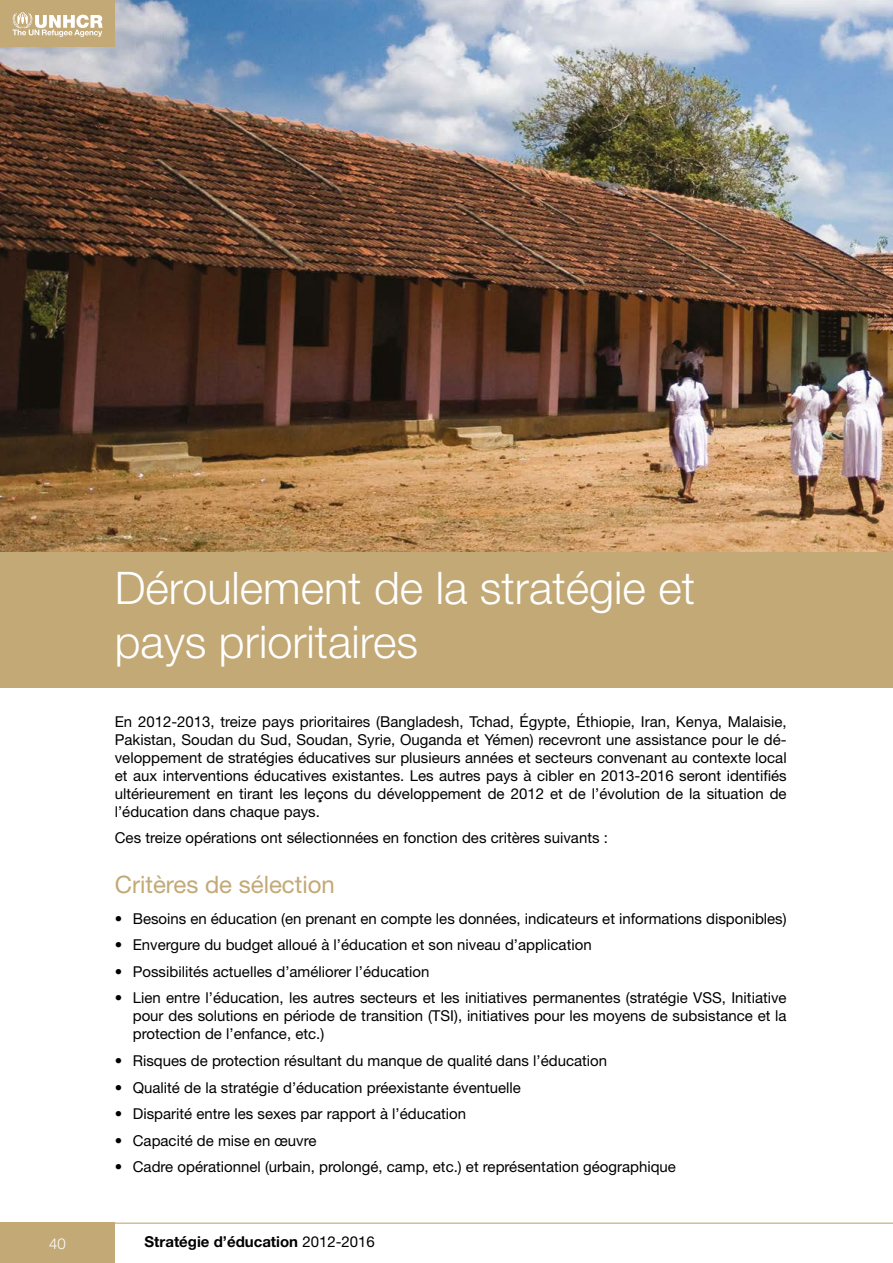
<style>
.page{position:relative;width:893px;height:1263px;background:#fff}
.page>*{position:absolute;margin:0;border:0;box-sizing:border-box;transform-origin:0 0}
.t1{font:300 45px/54px "Helvetica Neue CE";color:#fff}
.t2{font:24px "Helvetica Neue CE";color:#c2a976}
.t3{font:15px/18px "Helvetica Neue CE";color:#000;text-align:justify}
.t4{font:700 15px "Helvetica Neue CE";color:#000}
.t5{font:300 15px "Helvetica Neue CE";color:#fff}
.s1{font-weight:400}
</style>
<div class="page">
<img style="left:0;top:0;width:893px;height:552px">
<div style="left:0;top:552px;width:893px;height:136px;background:#c2a976"></div>
<div style="left:0;top:1222px;width:115px;height:41px;background:#c2a976"></div>
<div style="left:0;top:0;width:115px;height:47px;background:#c2a976"></div>
<svg style="left:12px;top:12px;width:91px;height:25px"></svg>
<hr style="left:115px;top:1222px;width:778px;height:2px;background:#c2a976">
<h1 class="t1" style="left:115px;top:561px;width:582px">Déroulement de la stratégie et pays prioritaires</h1>
<p class="t3" style="left:115px;top:712px;width:673px">En 2012-2013, treize pays prioritaires (Bangladesh, Tchad, Égypte, Éthiopie, Iran, Kenya, Malaisie, Pakistan, Soudan du Sud, Soudan, Syrie, Ouganda et Yémen) recevront une assistance pour le dé&shy;veloppement de stratégies éducatives sur plusieurs années et secteurs convenant au contexte local et aux interventions éducatives existantes. Les autres pays à cibler en 2013-2016 seront identifiés ultérieurement en tirant les leçons du développement de 2012 et de l’évolution de la situation de l’éducation dans chaque pays.</p>
<p class="t3" style="left:115px;top:829px;width:495px">Ces treize opérations ont sélectionnées en fonction des critères suivants :</p>
<h2 class="t2" style="left:115px;top:870px;width:222px">Critères de sélection</h2>
<p class="t3" style="left:115px;top:910px;width:673px">• Besoins en éducation (en prenant en compte les données, indicateurs et informations disponibles)</p>
<p class="t3" style="left:115px;top:936px;width:478px">• Envergure du budget alloué à l’éducation et son niveau d’application</p>
<p class="t3" style="left:115px;top:963px;width:316px">• Possibilités actuelles d’améliorer l’éducation</p>
<p class="t3" style="left:133px;top:989px;width:655px;text-indent:-18px">• Lien entre l’éducation, les autres secteurs et les initiatives permanentes (stratégie VSS, Initiative pour des solutions en période de transition (TSI), initiatives pour les moyens de subsistance et la protection de l’enfance, etc.)</p>
<p class="t3" style="left:115px;top:1052px;width:494px">• Risques de protection résultant du manque de qualité dans l’éducation</p>
<p class="t3" style="left:115px;top:1078px;width:408px">• Qualité de la stratégie d’éducation préexistante éventuelle</p>
<p class="t3" style="left:115px;top:1105px;width:353px">• Disparité entre les sexes par rapport à l’éducation</p>
<p class="t3" style="left:115px;top:1131px;width:203px">• Capacité de mise en œuvre</p>
<p class="t3" style="left:115px;top:1158px;width:563px">• Cadre opérationnel (urbain, prolongé, camp, etc.) et représentation géographique</p>
<p class="t5" style="left:49px;top:1234px;width:18px">40</p>
<p class="t4" style="left:145px;top:1233px;width:232px">Stratégie d’éducation <span class="s1">2012-2016</span></p>
</div>
